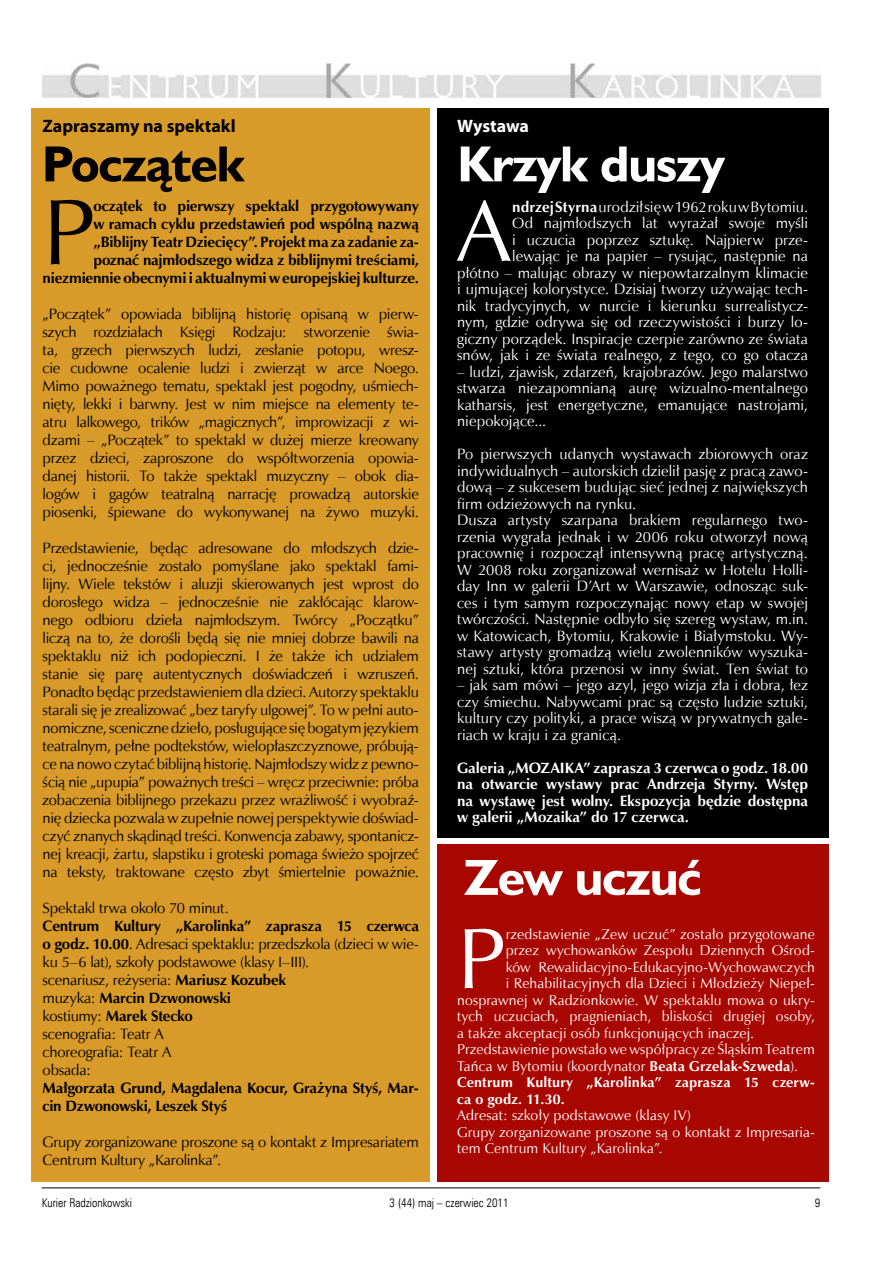
<style>
.page{position:relative;width:893px;height:1263px;background:#fff}
.page>*{position:absolute;margin:0;border:0;box-sizing:border-box;transform-origin:0 0}
.t1{font:94.05px "Zapf Humnst EU";color:#000}
.t2{font:87.45px "Zapf Humnst EU";color:#fff}
.t3{font:86.7px "Zapf Humnst EU";color:#fff}
.t4{font:700 51px "Humanst 521 EU";letter-spacing:-.02em;color:#fff}
.t5{font:700 51px "Humanst 521 EU";letter-spacing:-.02em;color:#000}
.t6{font:700 18px "Myriad Pro";letter-spacing:-.005em;color:#000}
.t7{font:700 18px "Myriad Pro";letter-spacing:-.005em;color:#fff}
.t8{font:15px/18px "Zapf Humnst EU";letter-spacing:-.01em;color:#000;text-align:justify}
.t9{font:15px/16.5px "Zapf Humnst EU";letter-spacing:.01em;color:#fff;text-align:justify}
.t10{font:700 15px/18px "Zapf Humnst EU";letter-spacing:-.015em;color:#000;text-align:right}
.t11{font:700 15px/16.5px "Zapf Humnst EU";letter-spacing:-.005em;color:#fff;text-align:justify}
.t12{font:14.25px/16.5px "Zapf Humnst EU";letter-spacing:.01em;color:#fff}
.t13{font:700 14.25px "Zapf Humnst EU";letter-spacing:.01em;color:#fff}
.t14{font:12px "Zurich Lt Cn EU";color:#000}
.s1{font-weight:700}
</style>
<div class="page">
<hr style="left:42px;top:1187px;width:778px;height:1px;background:#000">
<img style="left:43px;top:64px;width:777px;height:34px">
<div style="left:32px;top:108px;width:398px;height:1073px;background:#d89b29"></div>
<div style="left:437px;top:844px;width:391px;height:337px;background:#a80600"></div>
<div style="left:437px;top:108px;width:391px;height:729px;background:#000"></div>
<p class="t6" style="left:43px;top:114px;width:195px">Zapraszamy na spektakl</p>
<h3 class="t5" style="left:42px;top:132px;width:204px">Początek</h3>
<h1 class="t1" style="left:43px;top:174px;width:53px">P</h1>
<p class="t10" style="left:43px;top:197px;width:378px">oczątek to pierwszy spektakl przygotowywany<br>w ramach cyklu przedstawień pod wspólną nazwą „Biblijny Teatr Dziecięcy”. Projekt ma za zadanie za-<br>poznać najmłodszego widza z biblijnymi treściami, niezmiennie obecnymi i aktualnymi w europejskiej kulturze.</p>
<p class="t8" style="left:43px;top:304px;width:378px">„Początek” opowiada biblijną historię opisaną w pierw&shy;szych rozdziałach Księgi Rodzaju: stworzenie świa&shy;ta, grzech pierwszych ludzi, zesłanie potopu, wresz&shy;cie cudowne ocalenie ludzi i zwierząt w arce Noego.<br>Mimo poważnego tematu, spektakl jest pogodny, uśmiech&shy;nięty, lekki i barwny. Jest w nim miejsce na elementy te&shy;atru lalkowego, trików „magicznych”, improwizacji z wi&shy;dzami – „Początek” to spektakl w dużej mierze kreowany przez dzieci, zaproszone do współtworzenia opowia&shy;danej historii. To także spektakl muzyczny – obok dia&shy;logów i gagów teatralną narrację prowadzą autorskie piosenki, śpiewane do wykonywanej na żywo muzyki.</p>
<p class="t8" style="left:43px;top:538px;width:378px">Przedstawienie, będąc adresowane do młodszych dzie&shy;ci, jednocześnie zostało pomyślane jako spektakl fami&shy;lijny. Wiele tekstów i aluzji skierowanych jest wprost do dorosłego widza – jednocześnie nie zakłócając klarow&shy;nego odbioru dzieła najmłodszym. Twórcy „Początku” liczą na to, że dorośli będą się nie mniej dobrze bawili na spektaklu niż ich podopieczni. I że także ich udziałem stanie się parę autentycznych doświadczeń i wzruszeń.<br>Ponadto będąc przedstawieniem dla dzieci. Autorzy spektaklu starali się je zrealizować „bez taryfy ulgowej”. To w pełni auto&shy;nomiczne, sceniczne dzieło, posługujące się bogatym językiem teatralnym, pełne podtekstów, wielopłaszczyznowe, próbują&shy;ce na nowo czytać biblijną historię. Najmłodszy widz z pewno&shy;ścią nie „upupia” poważnych treści – wręcz przeciwnie: próba zobaczenia biblijnego przekazu przez wrażliwość i wyobraź&shy;nię dziecka pozwala w zupełnie nowej perspektywie doświad&shy;czyć znanych skądinąd treści. Konwencja zabawy, spontanicz&shy;nej kreacji, żartu, slapstiku i groteski pomaga świeżo spojrzeć na teksty, traktowane często zbyt śmiertelnie poważnie.</p>
<p class="t8" style="left:43px;top:898px;width:188px">Spektakl trwa około 70 minut.</p>
<p class="t8" style="left:43px;top:916px;width:378px;text-align:left"><span class="s1">Centrum Kultury „Karolinka” zaprasza 15 czerwca o godz. 10.00</span>. Adresaci spektaklu: przedszkola (dzieci w wie&shy;ku 5–6 lat), szkoły podstawowe (klasy I–III).<br>scenariusz, reżyseria: <span class="s1">Mariusz Kozubek<br></span>muzyka: <span class="s1">Marcin Dzwonowski<br></span>kostiumy: <span class="s1">Marek Stecko<br></span>scenografia: Teatr A<br>choreografia: Teatr A<br>obsada:</p>
<p class="t10" style="left:43px;top:1079px;width:378px;text-align:left">Małgorzata Grund, Magdalena Kocur, Grażyna Styś, Mar&shy;cin Dzwonowski, Leszek Styś</p>
<p class="t8" style="left:43px;top:1132px;width:378px">Grupy zorganizowane proszone są o kontakt z Impresariatem<br>Centrum Kultury „Karolinka”.</p>
<p class="t7" style="left:457px;top:114px;width:73px">Wystawa</p>
<h3 class="t4" style="left:457px;top:132px;width:269px">Krzyk duszy</h3>
<h2 class="t2" style="left:457px;top:177px;width:56px">A</h2>
<p class="t9" style="left:457px;top:198px;width:353px;text-align:right"><span class="s1">ndrzej Styrna</span> urodził się w 1962 roku w Bytomiu.<br>Od najmłodszych lat wyrażał swoje myśli<br>i uczucia poprzez sztukę. Najpierw prze-<br>lewając je na papier – rysując, następnie na<br>płótno – malując obrazy w niepowtarzalnym klimacie i ujmującej kolorystyce. Dzisiaj tworzy używając tech&shy;nik tradycyjnych, w nurcie i kierunku surrealistycz&shy;nym, gdzie odrywa się od rzeczywistości i burzy lo&shy;giczny porządek. Inspiracje czerpie zarówno ze świata snów, jak i ze świata realnego, z tego, co go otacza</p>
<p class="t9" style="left:457px;top:363px;width:352px">– ludzi, zjawisk, zdarzeń, krajobrazów. Jego malarstwo stwarza niezapomnianą aurę wizualno-mentalnego katharsis, jest energetyczne, emanujące nastrojami, niepokojące...</p>
<p class="t9" style="left:457px;top:446px;width:353px;text-align:left">Po pierwszych udanych wystawach zbiorowych oraz indywidualnych – autorskich dzielił pasję z pracą zawo&shy;dową – z sukcesem budując sieć jednej z największych firm odzieżowych na rynku.<br>Dusza artysty szarpana brakiem regularnego two&shy;rzenia wygrała jednak i w 2006 roku otworzył nową pracownię i rozpoczął intensywną pracę artystyczną.<br>W 2008 roku zorganizował wernisaż w Hotelu Holli&shy;day Inn w galerii D’Art w Warszawie, odnosząc suk&shy;ces i tym samym rozpoczynając nowy etap w swojej twórczości. Następnie odbyło się szereg wystaw, m.in. w Katowicach, Bytomiu, Krakowie i Białymstoku. Wy&shy;stawy artysty gromadzą wielu zwolenników wyszuka&shy;nej sztuki, która przenosi w inny świat. Ten świat to</p>
<p class="t9" style="left:457px;top:677px;width:353px">– jak sam mówi – jego azyl, jego wizja zła i dobra, łez czy śmiechu. Nabywcami prac są często ludzie sztuki, kultury czy polityki, a prace wiszą w prywatnych gale&shy;riach w kraju i za granicą.</p>
<p class="t11" style="left:457px;top:760px;width:353px">Galeria „MOZAIKA” zaprasza 3 czerwca o godz. 18.00 na otwarcie wystawy prac Andrzeja Styrny. Wstęp na wystawę jest wolny. Ekspozycja będzie dostępna w galerii „Mozaika” do 17 czerwca.</p>
<h3 class="t4" style="left:464px;top:846px;width:239px">Zew uczuć</h3>
<h3 class="t3" style="left:457px;top:905px;width:49px">P</h3>
<p class="t12" style="left:506px;top:926px;width:311px">rzedstawienie „Zew uczuć” zostało przygotowane</p>
<p class="t12" style="left:506px;top:942px;width:311px">przez wychowanków Zespołu Dziennych Ośrod-</p>
<p class="t12" style="left:506px;top:959px;width:311px">ków Rewalidacyjno-Edukacyjno-Wychowawczych</p>
<p class="t12" style="left:506px;top:975px;width:311px">i Rehabilitacyjnych dla Dzieci i Młodzieży Niepeł-</p>
<p class="t12" style="left:457px;top:992px;width:359px">nosprawnej w Radzionkowie. W spektaklu mowa o ukry-</p>
<p class="t12" style="left:457px;top:1008px;width:359px">tych uczuciach, pragnieniach, bliskości drugiej osoby,</p>
<p class="t12" style="left:457px;top:1025px;width:299px">a także akceptacji osób funkcjonujących inaczej.</p>
<p class="t12" style="left:457px;top:1041px;width:359px">Przedstawienie powstało we współpracy ze Śląskim Teatrem</p>
<p class="t12" style="left:457px;top:1058px;width:342px">Tańca w Bytomiu (koordynator <span class="s1">Beata Grzelak-Szweda</span>).</p>
<p class="t13" style="left:457px;top:1074px;width:359px">Centrum Kultury „Karolinka” zaprasza 15 czerw-</p>
<p class="t13" style="left:457px;top:1090px;width:109px">ca o godz. 11.30.</p>
<p class="t12" style="left:457px;top:1107px;width:359px">Adresat: szkoły podstawowe (klasy IV)<br>Grupy zorganizowane proszone są o kontakt z Impresaria&shy;tem Centrum Kultury „Karolinka”.</p>
<p class="t14" style="left:42px;top:1196px;width:92px">Kurier Radzionkowski</p>
<p class="t14" style="left:390px;top:1196px;width:121px">3 (44) maj – czerwiec 2011</p>
<p class="t14" style="left:815px;top:1195px;width:7px">9</p>
</div>
